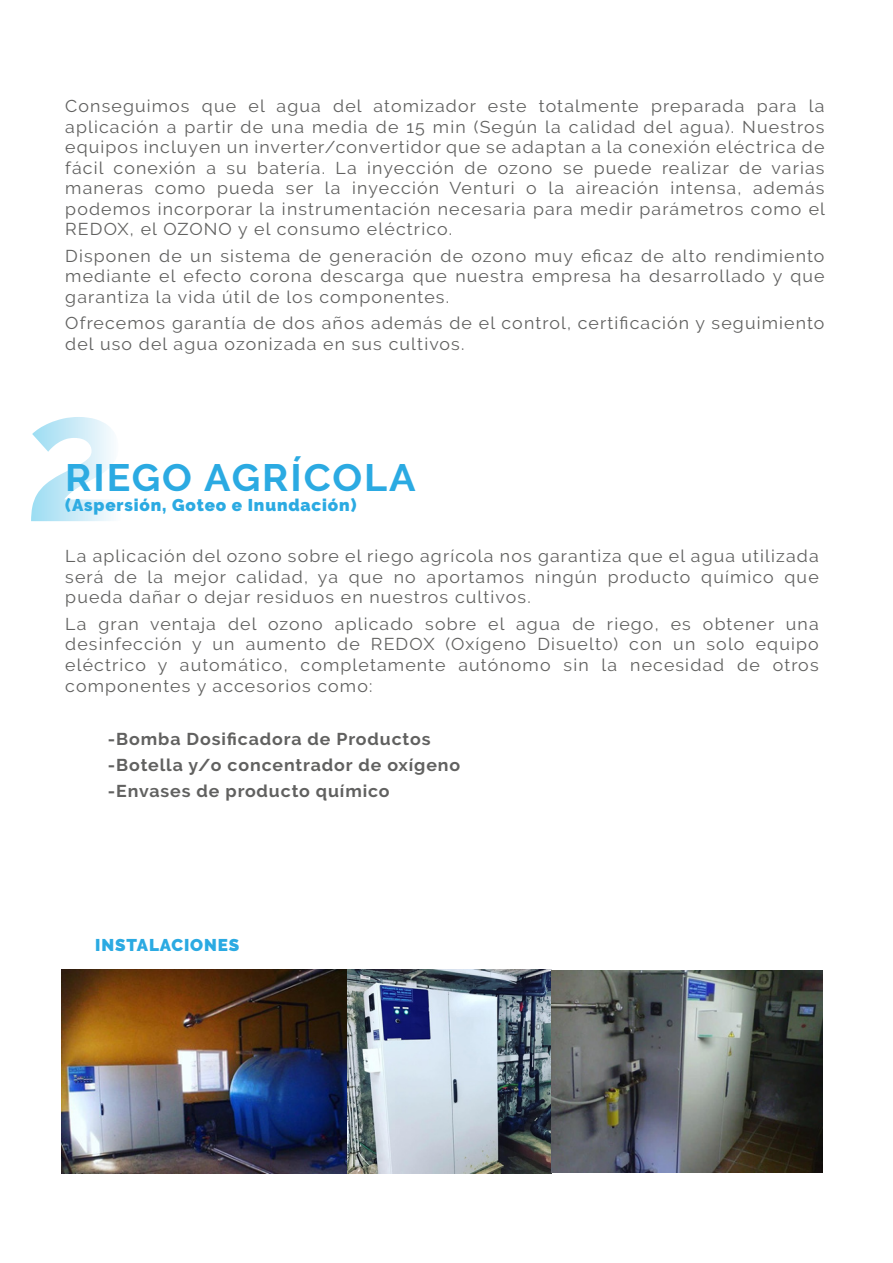
<style>
.page{position:relative;width:893px;height:1263px;background:#fff}
.page>*{position:absolute;margin:0;border:0;box-sizing:border-box;transform-origin:0 0}
.t1{font:700 37.95px "Raleway";letter-spacing:.05em;color:#2baae2;scale:1.04 1}
.t2{font:17.1px/20.5px "Raleway";letter-spacing:.065em;color:#616160;text-align:justify;scale:1.04 1}
.t3{font:700 17.1px/26.2px "Raleway";letter-spacing:.05em;color:#616160;scale:1.04 1}
.t4{font:900 16.95px "Raleway";letter-spacing:.05em;color:#2baae2}
</style>
<div class="page">
<svg style="left:31px;top:417px;width:82px;height:104px"></svg>
<img style="left:61px;top:969px;width:761px;height:204px">
<p class="t2" style="left:65px;top:96px;width:732px">Conseguimos que el agua del atomizador este totalmente preparada para la aplicación a partir de una media de 15 min (Según la calidad del agua). Nuestros equipos incluyen un inverter/convertidor que se adaptan a la conexión eléctrica de fácil conexión a su batería. La inyección de ozono se puede realizar de varias maneras como pueda ser la inyección Venturi o la aireación intensa, además podemos incorporar la instrumentación necesaria para medir parámetros como el REDOX, el OZONO y el consumo eléctrico.</p>
<p class="t2" style="left:65px;top:245px;width:731px">Disponen de un sistema de generación de ozono muy eficaz de alto rendimiento mediante el efecto corona descarga que nuestra empresa ha desarrollado y que garantiza la vida útil de los componentes.</p>
<p class="t2" style="left:65px;top:313px;width:731px">Ofrecemos garantía de dos años además de el control, certificación y seguimiento del uso del agua ozonizada en sus cultivos.</p>
<h1 class="t1" style="left:65px;top:456px;width:338px">RIEGO AGRÍCOLA</h1>
<p class="t4" style="left:65px;top:495px;width:293px">(Aspersión, Goteo e Inundación)</p>
<p class="t2" style="left:65px;top:546px;width:726px">La aplicación del ozono sobre el riego agrícola nos garantiza que el agua utilizada será de la mejor calidad, ya que no aportamos ningún producto químico que pueda dañar o dejar residuos en nuestros cultivos.</p>
<p class="t2" style="left:65px;top:614px;width:726px">La gran ventaja del ozono aplicado sobre el agua de riego, es obtener una desinfección y un aumento de REDOX (Oxígeno Disuelto) con un solo equipo eléctrico y automático, completamente autónomo sin la necesidad de otros componentes y accesorios como:</p>
<p class="t3" style="left:108px;top:725px;width:340px">-Bomba Dosificadora de Productos -Botella y/o concentrador de oxígeno -Envases de producto químico</p>
<p class="t4" style="left:95px;top:935px;width:146px">INSTALACIONES</p>
</div>
